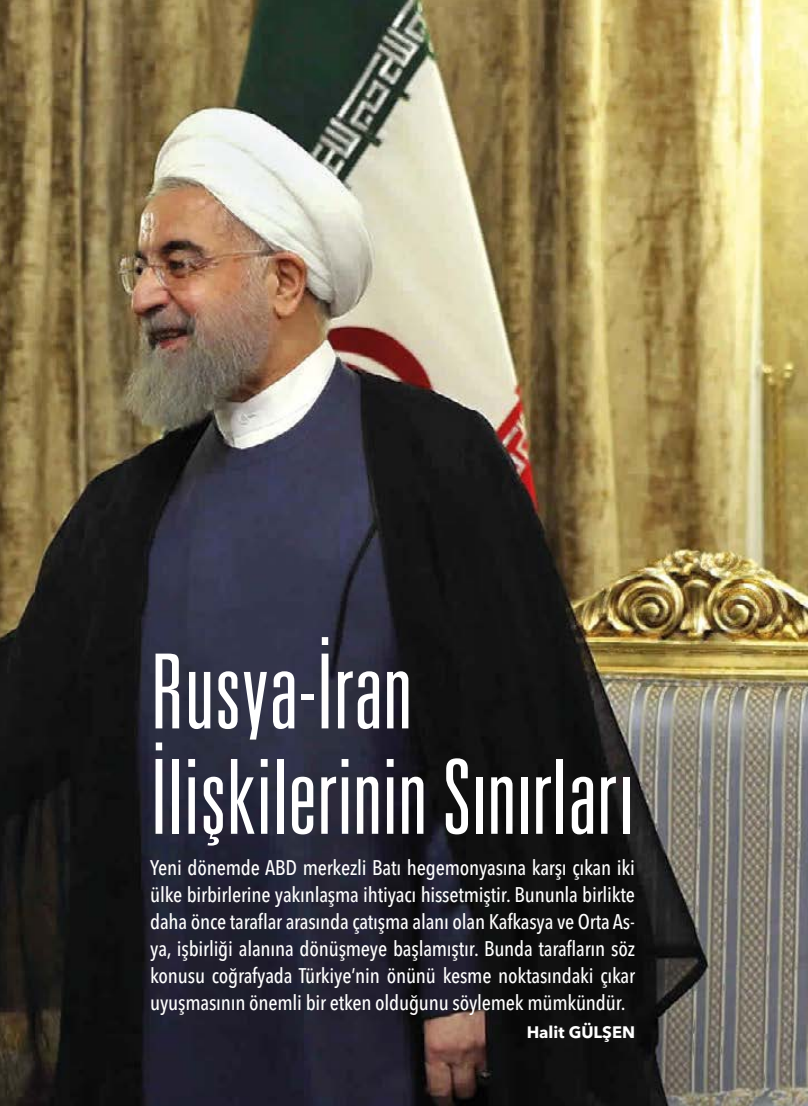
<style>
.page{position:relative;width:808px;height:1106px;background:#fff}
.page>*{position:absolute;margin:0;border:0;box-sizing:border-box;transform-origin:0 0}
.t1{font:300 ultra-condensed 103.65px/105.3px "Univers LT";letter-spacing:.005em;color:#fff}
.t2{font:500 condensed 21px/27px "Avenir Next LT Pro";letter-spacing:-.01em;color:#fff;text-align:justify}
.t3{font:700 16.5px "Avenir Next LT Pro";color:#fff}
</style>
<div class="page">
<img style="left:0;top:0;width:808px;height:1106px">
<h1 class="t1" style="left:150px;top:636px;width:485px">Rusya-İran<br>İlişkilerinin Sınırları</h1>
<p class="t2" style="left:150px;top:853px;width:486px">Yeni dönemde ABD merkezli Batı hegemonyasına karşı çıkan iki ülke birbirlerine yakınlaşma ihtiyacı hissetmiştir. Bununla birlikte daha önce taraflar arasında çatışma alanı olan Kafkasya ve Orta As&shy;ya, işbirliği alanına dönüşmeye başlamıştır. Bunda tarafların söz konusu coğrafyada Türkiye’nin önünü kesme noktasındaki çıkar uyuşmasının önemli bir etken olduğunu söylemek mümkündür.</p>
<p class="t3" style="left:527px;top:1022px;width:110px">Halit GÜLŞEN</p>
</div>
